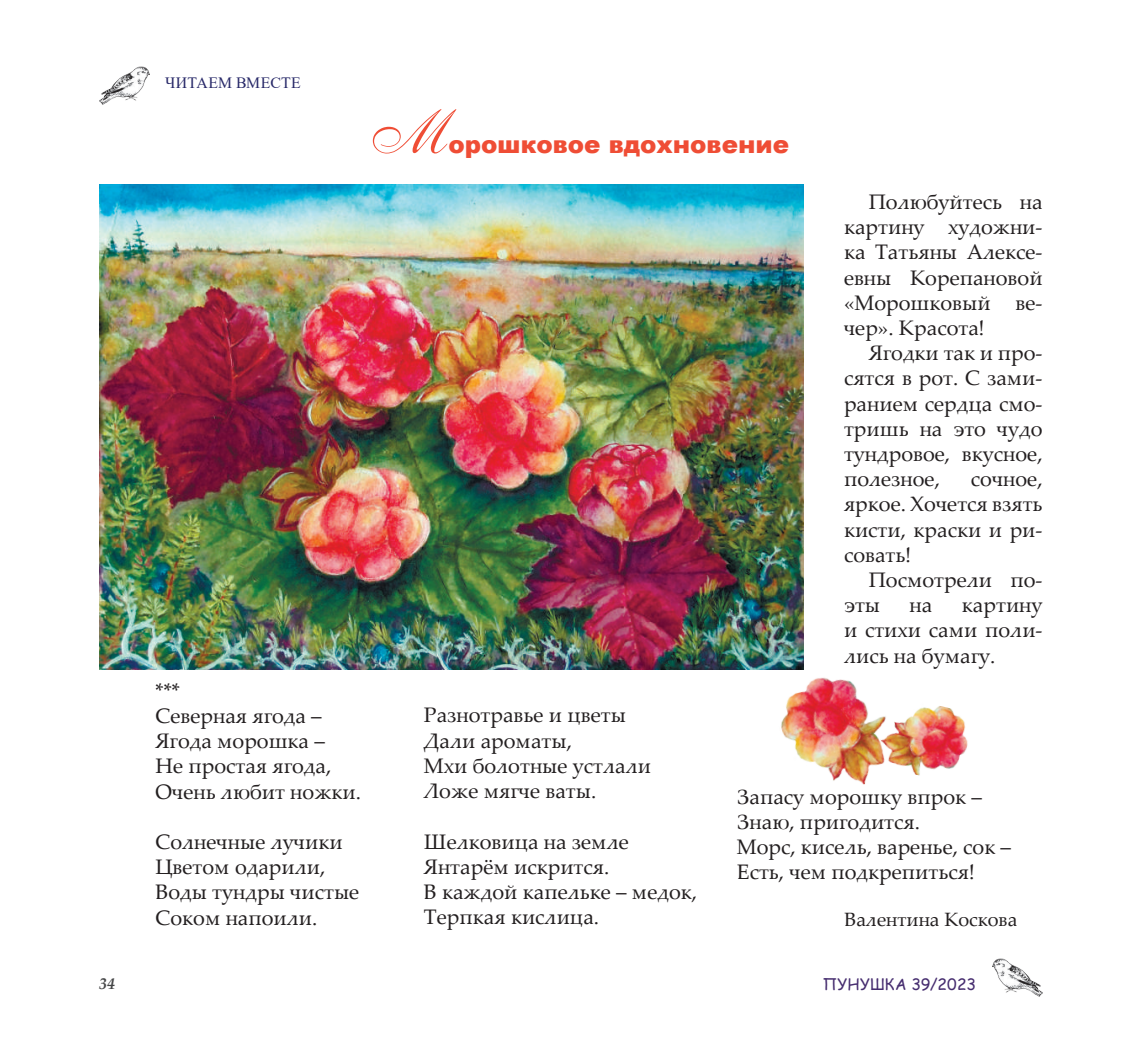
<style>
.page{position:relative;width:1127px;height:1052px;background:#fff}
.page>*{position:absolute;margin:0;border:0;box-sizing:border-box;transform-origin:0 0}
.t1{font:63px "Anastasia Script";color:#ef4d35}
.t2{font:900 24.5px "Arial";color:#ef4d35}
.t3{font:21px/25.2px "Palatino Linotype";color:#231f20}
.t4{font:19.25px "Palatino Linotype";color:#231f20}
.t5{font:15.75px "Comic Sans MS";letter-spacing:.01em;color:#462d6f}
.t6{font:15.75px "Times New Roman";letter-spacing:.015em;color:#272868}
.t7{font:italic 700 15.75px "Palatino Linotype";color:#454647}
</style>
<div class="page">
<img style="left:99px;top:66px;width:51px;height:39px">
<img style="left:992px;top:958px;width:50px;height:39px">
<img style="left:99px;top:185px;width:704px;height:485px">
<img style="left:901px;top:706px;width:67px;height:70px">
<img style="left:767px;top:660px;width:134px;height:125px">
<p class="t6" style="left:165px;top:71px;width:137px">ЧИТАЕМ ВМЕСТЕ</p>
<h1 class="t1" style="left:362px;top:95px;width:75px">М</h1>
<p class="t2" style="left:448px;top:127px;width:342px">орошковое вдохновение</p>
<p class="t3" style="left:155px;top:677px;width:207px">***<br>Северная ягода –<br>Ягода морошка –<br>Не простая ягода,<br>Очень любит ножки.</p>
<p class="t3" style="left:155px;top:828px;width:205px">Солнечные лучики<br>Цветом одарили,<br>Воды тундры чистые<br>Соком напоили.</p>
<p class="t3" style="left:424px;top:702px;width:228px">Разнотравье и цветы<br>Дали ароматы,<br>Мхи болотные устлали<br>Ложе мягче ваты.</p>
<p class="t3" style="left:424px;top:828px;width:274px">Шелковица на земле<br>Янтарём искрится.<br>В каждой капельке – медок,<br>Терпкая кислица.</p>
<p class="t3" style="left:843px;top:188px;width:200px;text-align:justify;text-indent:25px">Полюбуйтесь на картину художни&shy;ка Татьяны Алексе&shy;евны Корепановой «Морошковый ве&shy;чер». Красота!</p>
<p class="t3" style="left:843px;top:339px;width:200px;text-align:justify;text-indent:25px">Ягодки так и про&shy;сятся в рот. С зами&shy;ранием сердца смо&shy;тришь на это чудо тундровое, вкусное, полезное,</p>
<p class="t3" style="left:843px;top:465px;width:200px;text-align:justify;text-indent:127px">сочное, яркое. Хочется взять кисти, краски и ри&shy;совать!</p>
<p class="t3" style="left:843px;top:566px;width:200px;text-indent:25px">Посмотрели по&shy;эты</p>
<p class="t3" style="left:843px;top:591px;width:200px;text-align:justify;text-indent:118px">картину и стихи сами поли&shy;лись на бумагу.</p>
<p class="t3" style="left:909px;top:591px;width:24px">на</p>
<p class="t3" style="left:736px;top:783px;width:276px">Запасу морошку впрок –<br>Знаю, пригодится.<br>Морс, кисель, варенье, сок –<br>Есть, чем подкрепиться!</p>
<p class="t4" style="left:844px;top:905px;width:174px">Валентина Коскова</p>
<p class="t7" style="left:99px;top:972px;width:17px">34</p>
<p class="t5" style="left:822px;top:972px;width:155px">ПУНУШКА 39/2023</p>
</div>
